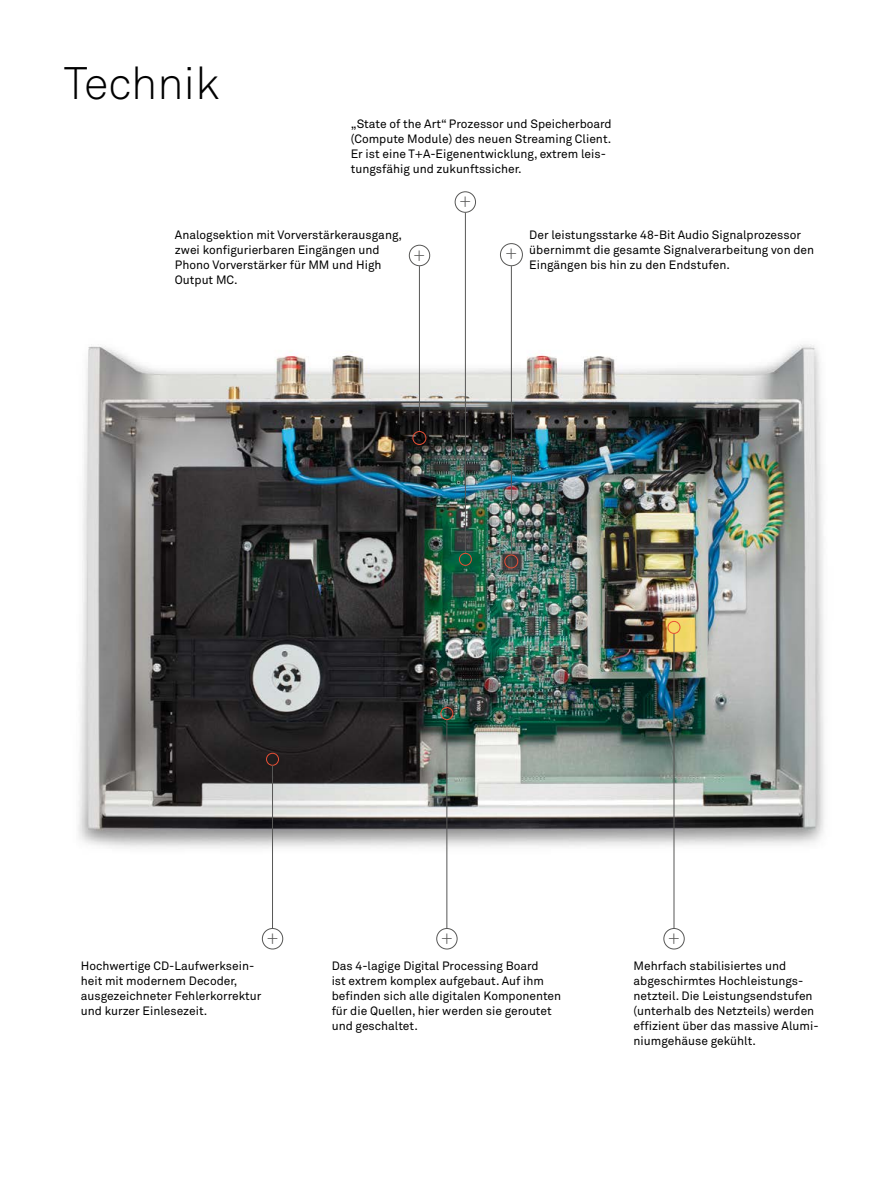
<style>
.page{position:relative;width:893px;height:1191px;background:#fff}
.page>*{position:absolute;margin:0;border:0;box-sizing:border-box;transform-origin:0 0}
.t1{font:300 45px "Akkurat Std";color:#000}
.t2{font:300 18px "Akkurat Std";color:#575756}
.t3{font:12px/15px "Akkurat Std";color:#000}
</style>
<div class="page">
<div style="left:663px;top:928px;width:22px;height:21px;border:1px solid #575756;border-radius:50%"></div>
<div style="left:500px;top:243px;width:23px;height:23px;border:1px solid #575756;border-radius:50%"></div>
<div style="left:455px;top:191px;width:21px;height:22px;border:1px solid #575756;border-radius:50%"></div>
<img style="left:78px;top:327px;width:746px;height:547px">
<hr style="left:511px;top:266px;width:1px;height:288px;background:#575756">
<hr style="left:465px;top:213px;width:1px;height:340px;background:#575756">
<div style="left:266px;top:753px;width:13px;height:12px;border:1px solid #e94f35;border-radius:50%"></div>
<hr style="left:272px;top:765px;width:1px;height:163px;background:#575756">
<div style="left:440px;top:707px;width:13px;height:13px;border:1px solid #e94f35;border-radius:50%"></div>
<hr style="left:446px;top:719px;width:1px;height:209px;background:#575756">
<div style="left:436px;top:928px;width:21px;height:21px;border:1px solid #575756;border-radius:50%"></div>
<div style="left:668px;top:621px;width:12px;height:13px;border:1px solid #e94f35;border-radius:50%"></div>
<hr style="left:674px;top:634px;width:1px;height:294px;background:#575756">
<hr style="left:419px;top:266px;width:1px;height:165px;background:#575756">
<div style="left:409px;top:245px;width:21px;height:21px;border:1px solid #575756;border-radius:50%"></div>
<div style="left:413px;top:431px;width:13px;height:14px;border:1px solid #e94f35;border-radius:50%"></div>
<div style="left:459px;top:553px;width:13px;height:13px;border:1px solid #e94f35;border-radius:50%"></div>
<div style="left:504px;top:554px;width:14px;height:14px;border:1px solid #e94f35;border-radius:50%"></div>
<div style="left:262px;top:928px;width:21px;height:21px;border:1px solid #575756;border-radius:50%"></div>
<h1 class="t1" style="left:64px;top:57px;width:157px">Technik</h1>
<p class="t3" style="left:351px;top:116px;width:262px">„State of the Art“ Prozessor und Speicherboard (Compute Module) des neuen Streaming Client.<br>Er ist eine T+A-Eigenentwicklung, extrem leis&shy;tungsfähig und zukunftssicher.</p>
<h2 class="t2" style="left:459px;top:190px;width:14px">+</h2>
<p class="t3" style="left:175px;top:227px;width:229px">Analogsektion mit Vorverstärkerausgang, zwei konfigurierbaren Eingängen und<br>Phono Vorverstärker für MM und High<br>Output MC.</p>
<h2 class="t2" style="left:413px;top:244px;width:14px">+</h2>
<h2 class="t2" style="left:505px;top:242px;width:14px">+</h2>
<p class="t3" style="left:529px;top:227px;width:286px">Der leistungsstarke 48-Bit Audio Signalprozessor übernimmt die gesamte Signalverarbeitung von den<br>Eingängen bis hin zu den Endstufen.</p>
<h2 class="t2" style="left:266px;top:927px;width:14px">+</h2>
<h2 class="t2" style="left:441px;top:927px;width:14px">+</h2>
<h2 class="t2" style="left:668px;top:927px;width:14px">+</h2>
<p class="t3" style="left:81px;top:958px;width:182px">Hochwertige CD-Laufwerksein&shy;heit mit modernem Decoder, ausgezeichneter Fehlerkorrektur und kurzer Einlesezeit.</p>
<p class="t3" style="left:332px;top:958px;width:231px">Das 4-lagige Digital Processing Board<br>ist extrem komplex aufgebaut. Auf ihm befinden sich alle digitalen Komponenten für die Quellen, hier werden sie geroutet und geschaltet.</p>
<p class="t3" style="left:634px;top:958px;width:186px">Mehrfach stabilisiertes und abgeschirmtes Hochleistungs&shy;netzteil. Die Leistungsendstufen (unterhalb des Netzteils) werden effizient über das massive Alumi&shy;niumgehäuse gekühlt.</p>
</div>
